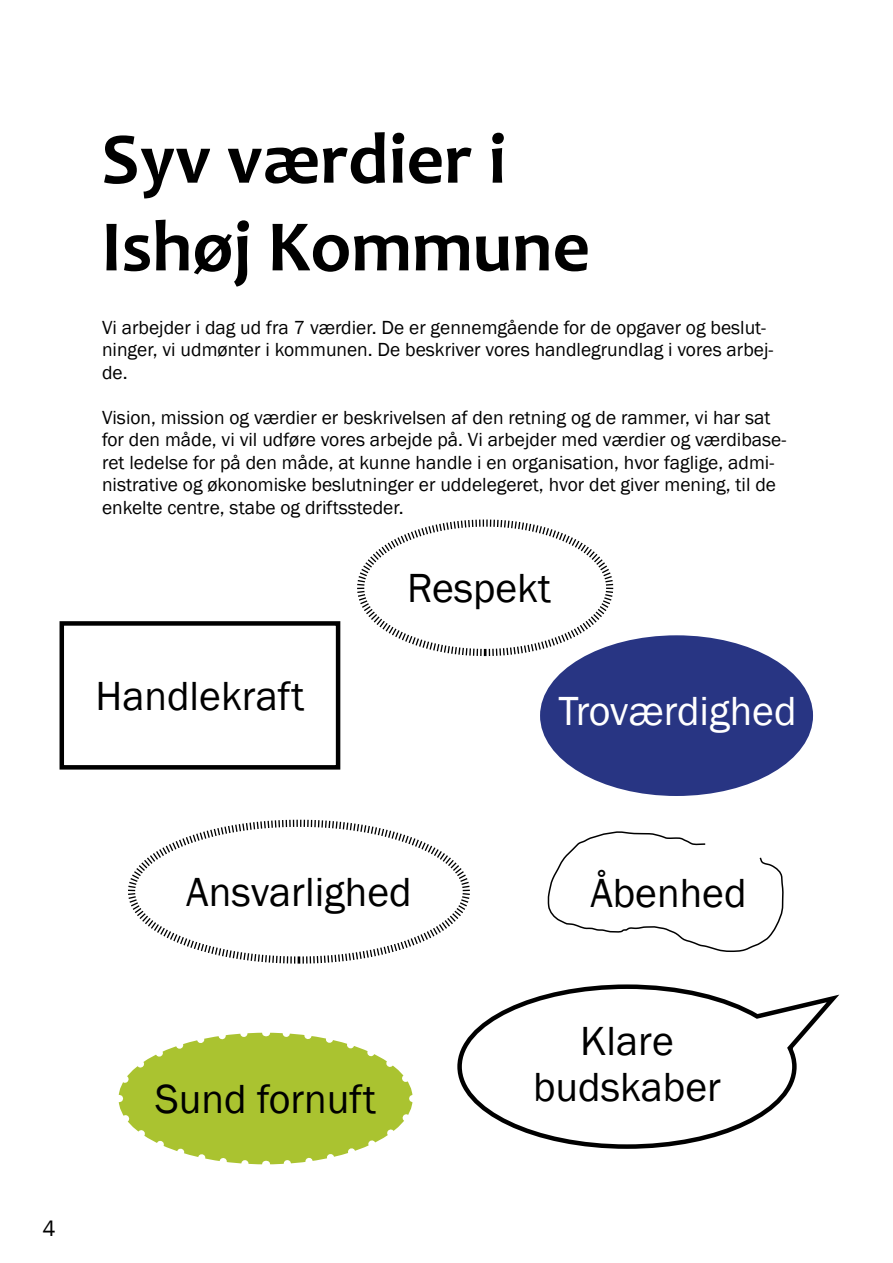
<style>
.page{position:relative;width:893px;height:1263px;background:#fff}
.page>*{position:absolute;margin:0;border:0;box-sizing:border-box;transform-origin:0 0}
.t1{font:700 73.05px/87.8px "Candara";color:#000}
.t2{font:41.85px/45.5px "Franklin Gothic";color:#000;text-align:center}
.t3{font:41.85px "Franklin Gothic";color:#fff}
.t4{font:22.5px "Franklin Gothic";color:#000}
.t5{font:19.5px/22.5px "Franklin Gothic";color:#000}
</style>
<div class="page">
<div style="left:540px;top:635px;width:273px;height:161px;background:#283583;border-radius:50%"></div>
<svg style="left:128px;top:819px;width:342px;height:145px"></svg>
<div style="left:119px;top:1033px;width:294px;height:131px;background:#aac330;border-radius:50%"></div>
<svg style="left:281px;top:1095px;width:132px;height:69px"></svg>
<svg style="left:266px;top:1032px;width:145px;height:56px"></svg>
<svg style="left:118px;top:1033px;width:134px;height:69px"></svg>
<svg style="left:120px;top:1109px;width:147px;height:56px"></svg>
<svg style="left:357px;top:519px;width:258px;height:138px"></svg>
<svg style="left:457px;top:984px;width:383px;height:165px"></svg>
<svg style="left:547px;top:831px;width:237px;height:121px"></svg>
<div style="left:60px;top:621px;width:280px;height:148px;border:4px solid #000"></div>
<h1 class="t1" style="left:101px;top:114px;width:490px">Syv værdier i<br>Ishøj Kommune</h1>
<p class="t5" style="left:102px;top:316px;width:673px">Vi arbejder i dag ud fra 7 værdier. De er gennemgående for de opgaver og beslut&shy;ninger, vi udmønter i kommunen. De beskriver vores handlegrundlag i vores arbej&shy;de.</p>
<p class="t5" style="left:102px;top:406px;width:686px">Vision, mission og værdier er beskrivelsen af den retning og de rammer, vi har sat for den måde, vi vil udføre vores arbejde på. Vi arbejder med værdier og værdibase&shy;ret ledelse for på den måde, at kunne handle i en organisation, hvor faglige, admi&shy;nistrative og økonomiske beslutninger er uddelegeret, hvor det giver mening, til de enkelte centre, stabe og driftssteder.</p>
<h2 class="t2" style="left:95px;top:674px;width:210px">Handlekraft</h2>
<h2 class="t2" style="left:407px;top:567px;width:145px">Respekt</h2>
<h2 class="t3" style="left:558px;top:685px;width:240px">Troværdighed</h2>
<p class="t4" style="left:43px;top:1215px;width:15px">4</p>
<h2 class="t2" style="left:186px;top:870px;width:227px">Ansvarlighed</h2>
<h2 class="t2" style="left:590px;top:871px;width:158px">Åbenhed</h2>
<h2 class="t2" style="left:155px;top:1077px;width:222px">Sund fornuft</h2>
<h2 class="t2" style="left:533px;top:1019px;width:189px">Klare budskaber</h2>
</div>
